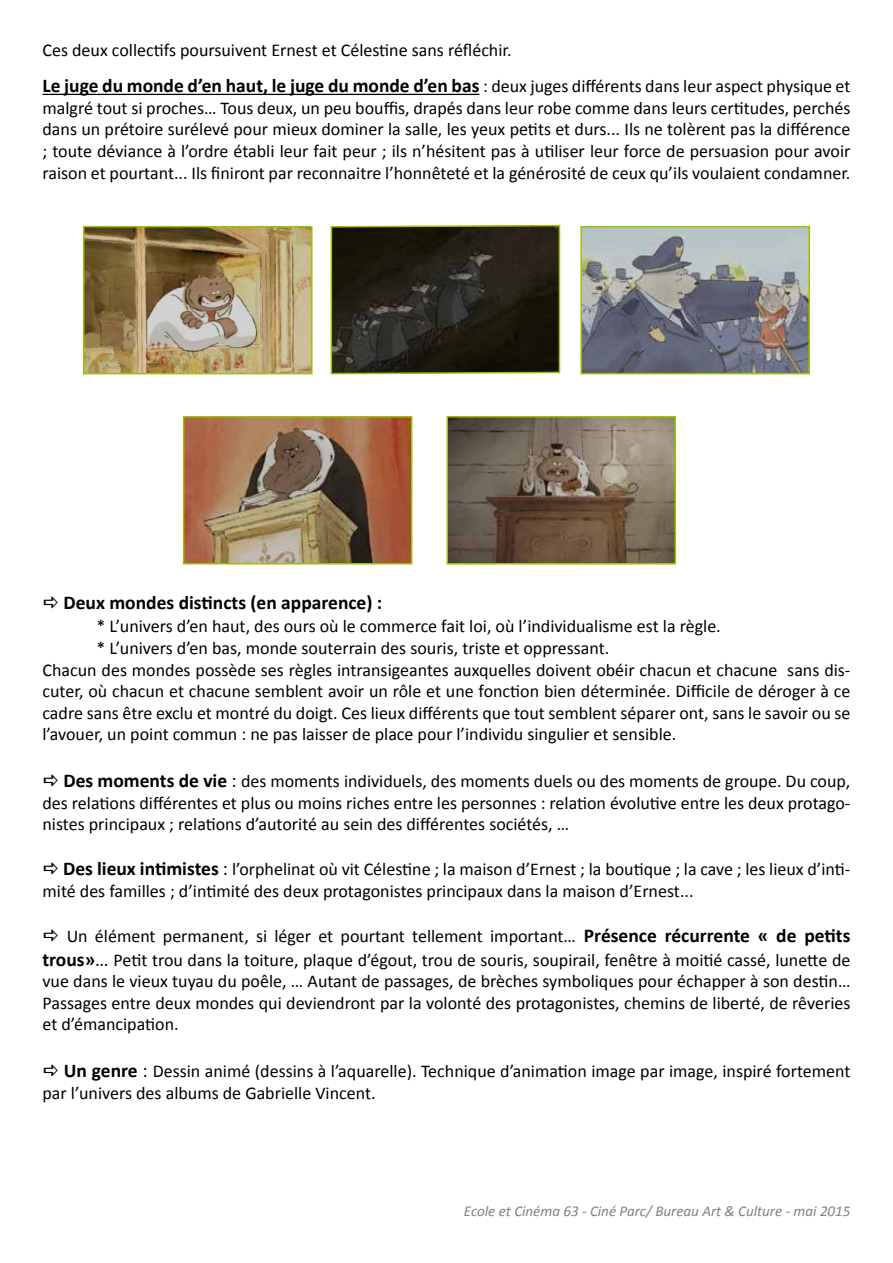
<style>
.page{position:relative;width:893px;height:1263px;background:#fff}
.page>*{position:absolute;margin:0;border:0;box-sizing:border-box;transform-origin:0 0}
.t1{font:700 19.5px "Calibri";color:#000}
.t2{font:18px/21.6px "Calibri";color:#000}
.t3{font:italic 15px "Calibri";color:#7e8083}
.s1{font-weight:700;font-size:19.5px}
.s2{font-size:19.5px}
</style>
<div class="page">
<hr style="left:43px;top:94px;width:436px;height:1px;background:#000">
<img style="left:86px;top:229px;width:224px;height:142px">
<div style="left:83px;top:226px;width:230px;height:148px;border:2px solid #9ec105"></div>
<svg style="left:330px;top:224px;width:231px;height:151px;background:#2c2a1c"></svg>
<img style="left:583px;top:229px;width:224px;height:142px">
<div style="left:580px;top:226px;width:230px;height:148px;border:2px solid #9ec105"></div>
<img style="left:449px;top:419px;width:224px;height:142px">
<div style="left:446px;top:416px;width:230px;height:148px;border:2px solid #9ec105"></div>
<img style="left:186px;top:419px;width:223px;height:142px">
<div style="left:183px;top:416px;width:229px;height:148px;border:2px solid #9ec105"></div>
<p class="t2" style="left:43px;top:31px;width:809px;line-height:36.2px">Ces deux collectifs poursuivent Ernest et Célestine sans réfléchir.<br><span class="s1">Le juge du monde d’en haut, le juge du monde d’en bas</span> : deux juges différents dans leur aspect physique et</p>
<p class="t2" style="left:43px;top:97px;width:809px;text-align:justify">malgré tout si proches… Tous deux, un peu bouffis, drapés dans leur robe comme dans leurs certitudes, perchés dans un prétoire surélevé pour mieux dominer la salle, les yeux petits et durs... Ils ne tolèrent pas la différence ; toute déviance à l’ordre établi leur fait peur ; ils n’hésitent pas à utiliser leur force de persuasion pour avoir raison et pourtant... Ils finiront par reconnaitre l’honnêteté et la générosité de ceux qu’ils voulaient condamner.</p>
<p class="t1" style="left:63px;top:589px;width:320px">Deux mondes distincts (en apparence) :</p>
<p class="t2" style="left:97px;top:615px;width:626px">* L’univers d’en haut, des ours où le commerce fait loi, où l’individualisme est la règle.</p>
<p class="t2" style="left:97px;top:637px;width:514px">* L’univers d’en bas, monde souterrain des souris, triste et oppressant.</p>
<p class="t2" style="left:43px;top:658px;width:809px">Chacun des mondes possède ses règles intransigeantes auxquelles doivent obéir chacun et chacune sans dis-</p>
<p class="t2" style="left:43px;top:680px;width:809px">cuter, où chacun et chacune semblent avoir un rôle et une fonction bien déterminée. Difficile de déroger à ce</p>
<p class="t2" style="left:43px;top:702px;width:809px">cadre sans être exclu et montré du doigt. Ces lieux différents que tout semblent séparer ont, sans le savoir ou se</p>
<p class="t2" style="left:43px;top:723px;width:635px">l’avouer, un point commun : ne pas laisser de place pour l’individu singulier et sensible.</p>
<p class="t2" style="left:43px;top:770px;width:809px;text-align:justify;text-indent:21px"><span class="s1">Des moments de vie</span> <span class="s2">:</span> des moments individuels, des moments duels ou des moments de groupe. Du coup, des relations différentes et plus ou moins riches entre les personnes : relation évolutive entre les deux protago&shy;nistes principaux ; relations d’autorité au sein des différentes sociétés, …</p>
<p class="t2" style="left:43px;top:858px;width:809px;text-indent:21px"><span class="s1">Des lieux intimistes</span> <span class="s2">:</span> l’orphelinat où vit Célestine ; la maison d’Ernest ; la boutique ; la cave ; les lieux d’inti&shy;mité des familles ; d’intimité des deux protagonistes principaux dans la maison d’Ernest...</p>
<p class="t2" style="left:43px;top:924px;width:809px;line-height:23.4px;text-align:right">Un élément permanent, si léger et pourtant tellement important… <span class="s1">Présence récurrente « de petits trous»</span><span class="s2">…</span> Petit trou dans la toiture, plaque d’égout, trou de souris, soupirail, fenêtre à moitié cassé, lunette de</p>
<p class="t2" style="left:43px;top:970px;width:809px;text-align:justify">vue dans le vieux tuyau du poêle, … Autant de passages, de brèches symboliques pour échapper à son destin… Passages entre deux mondes qui deviendront par la volonté des protagonistes, chemins de liberté, de rêveries et d’émancipation.</p>
<p class="t2" style="left:43px;top:1060px;width:809px;text-indent:21px"><span class="s1">Un genre</span> <span class="s2">:</span> Dessin animé (dessins à l’aquarelle). Technique d’animation image par image, inspiré fortement par l’univers des albums de Gabrielle Vincent.</p>
<p class="t3" style="left:464px;top:1200px;width:388px">Ecole et Cinéma 63 - Ciné Parc/ Bureau Art &amp; Culture - mai 2015</p>
</div>
